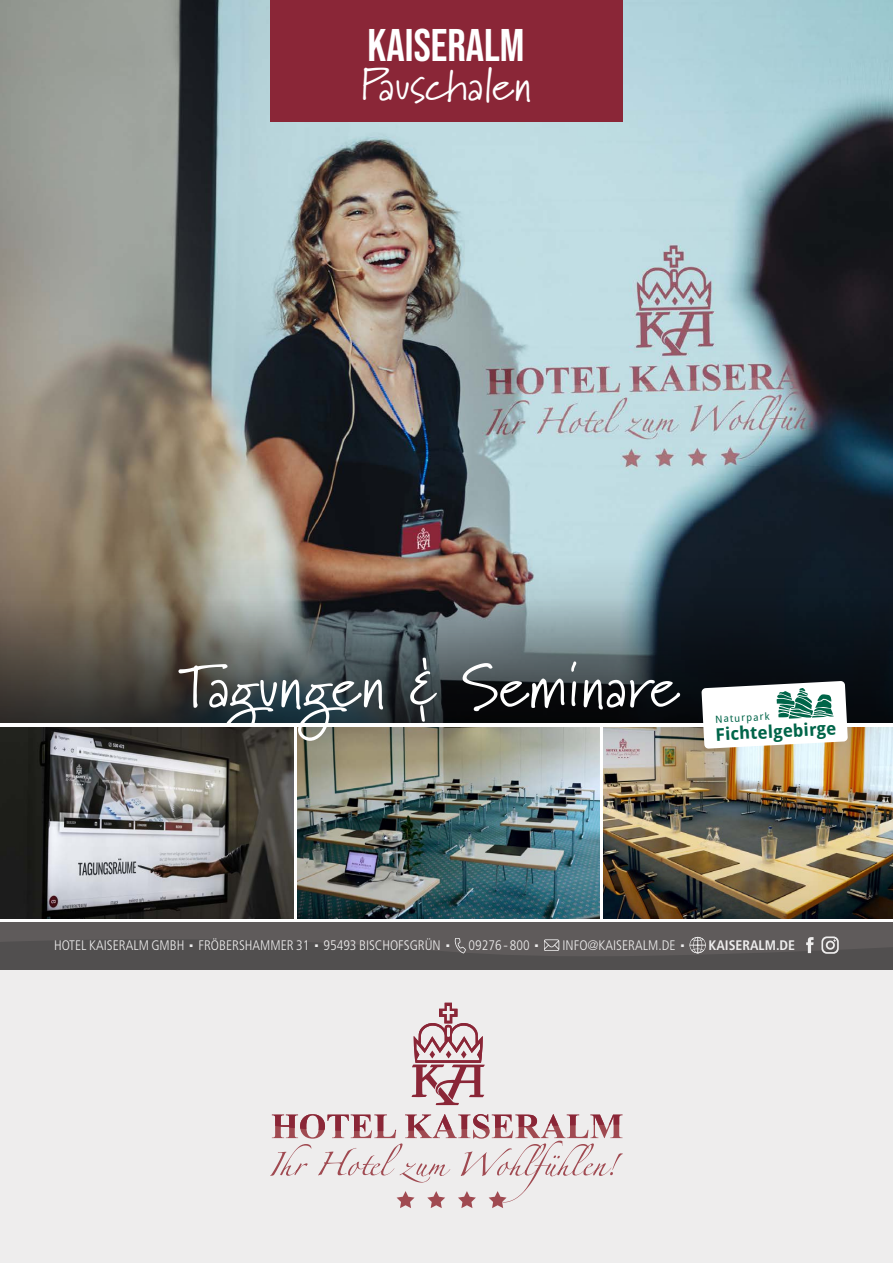
<style>
.page{position:relative;width:893px;height:1263px;background:#fff}
.page>*{position:absolute;margin:0;border:0;box-sizing:border-box;transform-origin:0 0}
.t1{font:61.5px "Marydale";color:#fff}
.t2{font:45.75px "Bebas Neue";color:#fff}
.t3{font:45px "Marydale";letter-spacing:-.01em;color:#fff}
.t4{font:700 17.55px "Droid Sans";color:#006549}
.t5{font:300 condensed 13.8px "Frutiger LT Pro";color:#eeeded}
.t6{font:700 condensed 13.8px "Frutiger LT Pro";color:#eeeded}
.t7{font:10.05px "Droid Sans";color:#006549}
</style>
<div class="page">
<img style="left:0;top:0;width:893px;height:555px">
<div style="left:0;top:723px;width:893px;height:200px;background:linear-gradient(to right,#fff,#fff)"></div>
<img style="left:298px;top:727px;width:302px;height:191px">
<img style="left:604px;top:727px;width:289px;height:191px">
<img style="left:0;top:555px;width:893px;height:168px">
<div style="left:0;top:965px;width:893px;height:298px;background:#eeeded"></div>
<div style="left:0;top:923px;width:893px;height:46px;background:#514f4f"></div>
<svg style="left:411px;top:1003px;width:74px;height:102px"></svg>
<svg style="left:270px;top:1114px;width:353px;height:94px"></svg>
<svg style="left:701px;top:681px;width:147px;height:68px"></svg>
<svg style="left:0;top:923px;width:893px;height:33px"></svg>
<img style="left:0;top:727px;width:293px;height:191px">
<div style="left:270px;top:0;width:353px;height:121px;background:#8a2637"></div>
<h2 class="t2" style="left:368px;top:19px;width:158px">KAISERALM</h2>
<h3 class="t3" style="left:361px;top:58px;width:172px">Pauschalen</h3>
<h1 class="t1" style="left:179px;top:649px;width:502px">Tagungen &amp; Seminare</h1>
<p class="t7" style="left:715px;top:712px;width:56px;rotate:-3deg">Naturpark</p>
<p class="t4" style="left:715px;top:722px;width:123px;rotate:-3deg">Fichtelgebirge</p>
<p class="t5" style="left:54px;top:937px;width:397px">HOTEL KAISERALM GMBH <sup>.</sup> FRÖBERSHAMMER 31 <sup>.</sup> 95493 BISCHOFSGRÜN <sup>.</sup></p>
<p class="t5" style="left:468px;top:937px;width:72px">09276-800 <sup>.</sup></p>
<p class="t5" style="left:563px;top:937px;width:124px">INFO@KAISERALM.DE <sup>.</sup></p>
<p class="t6" style="left:708px;top:937px;width:88px">KAISERALM.DE</p>
</div>
